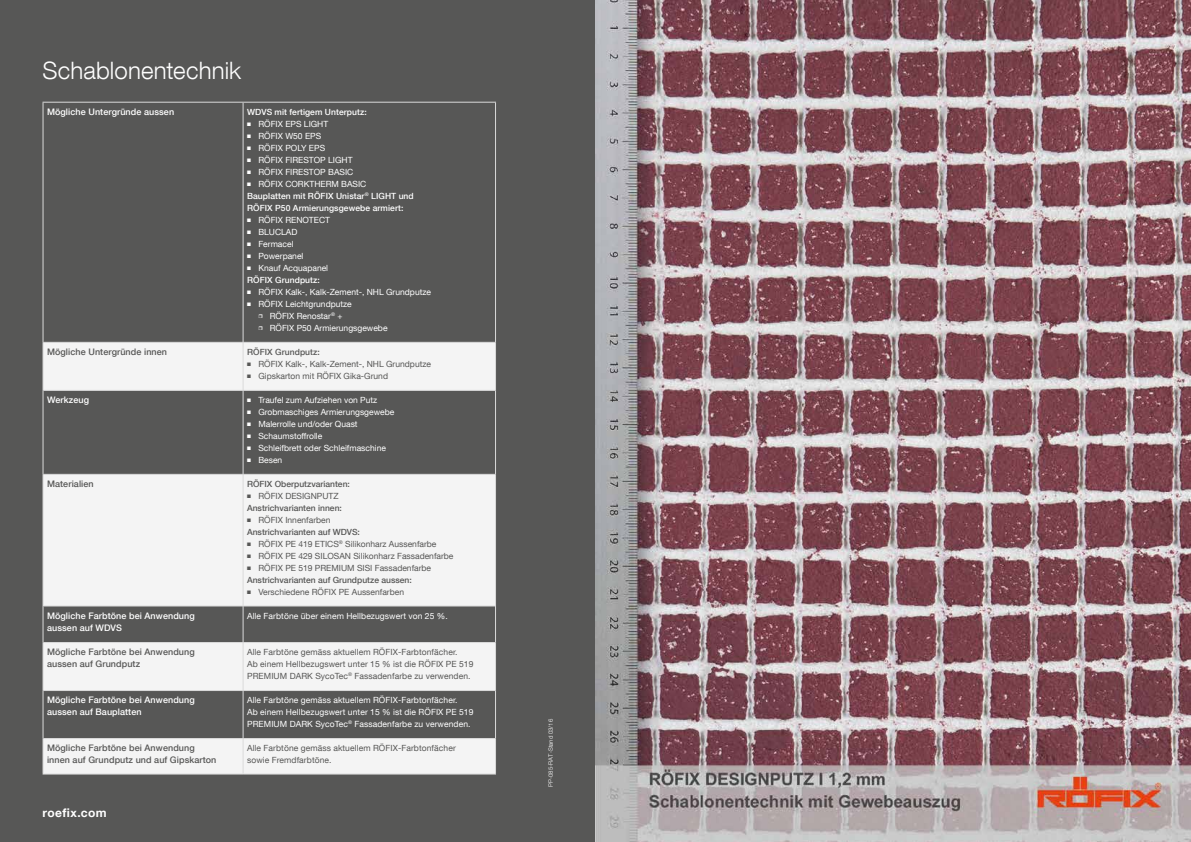
<style>
.page{position:relative;width:1191px;height:842px;background:#fff}
.page>*{position:absolute;margin:0;border:0;box-sizing:border-box;transform-origin:0 0}
.t1{font:300 24px "Helvetica Neue LT Com";letter-spacing:.005em;color:#fff}
.t2{font:700 12px "Helvetica Neue LT Com";letter-spacing:.03em;color:#fff}
.t3{font:500 9px/12px "Helvetica Neue LT Com";letter-spacing:.01em;color:#575756}
.t4{font:500 9px/12px "Helvetica Neue LT Com";letter-spacing:.01em;color:#fff}
.t5{font:8.5px/12px "Helvetica Neue LT Com";color:#fff}
.t6{font:8.5px/12px "Helvetica Neue LT Com";letter-spacing:.01em;color:#575756}
.t7{font:500 8.5px/12px "Helvetica Neue LT Com";color:#575756}
.t8{font:500 8.5px/12px "Helvetica Neue LT Com";letter-spacing:.01em;color:#fff}
.t9{font:300 6px "Helvetica Neue LT Com";color:#fff}
.s1{font-weight:400}
.s2{font-weight:500}
</style>
<div class="page">
<div style="left:0;top:0;width:601px;height:842px;background:#575756"></div>
<img style="left:595px;top:0;width:596px;height:842px">
<svg style="left:44px;top:343px;width:451px;height:430px;fill:#f4f4f4"></svg>
<hr style="left:242px;top:103px;width:2px;height:239px;background:#dadada">
<hr style="left:242px;top:342px;width:2px;height:48px;background:#dadada">
<hr style="left:242px;top:390px;width:2px;height:84px;background:#dadada">
<hr style="left:242px;top:474px;width:2px;height:132px;background:#dadada">
<hr style="left:242px;top:606px;width:2px;height:36px;background:#dadada">
<hr style="left:242px;top:643px;width:2px;height:47px;background:#dadada">
<hr style="left:242px;top:691px;width:2px;height:47px;background:#dadada">
<hr style="left:242px;top:739px;width:2px;height:34px;background:#dadada">
<hr style="left:44px;top:342px;width:199px;height:1px;background:#dadada">
<hr style="left:243px;top:342px;width:252px;height:1px;background:#dadada">
<hr style="left:44px;top:390px;width:199px;height:1px;background:#dadada">
<hr style="left:243px;top:390px;width:252px;height:1px;background:#dadada">
<hr style="left:44px;top:474px;width:199px;height:1px;background:#dadada">
<hr style="left:243px;top:474px;width:252px;height:1px;background:#dadada">
<hr style="left:44px;top:606px;width:199px;height:1px;background:#dadada">
<hr style="left:243px;top:606px;width:252px;height:1px;background:#dadada">
<hr style="left:44px;top:642px;width:199px;height:1px;background:#dadada">
<hr style="left:243px;top:642px;width:252px;height:1px;background:#dadada">
<hr style="left:44px;top:690px;width:199px;height:1px;background:#dadada">
<hr style="left:243px;top:690px;width:252px;height:1px;background:#dadada">
<hr style="left:44px;top:738px;width:199px;height:1px;background:#dadada">
<hr style="left:243px;top:738px;width:252px;height:1px;background:#dadada">
<hr style="left:43px;top:102px;width:200px;height:1px;background:#dadada">
<hr style="left:43px;top:103px;width:1px;height:239px;background:#dadada">
<hr style="left:243px;top:102px;width:253px;height:1px;background:#dadada">
<hr style="left:495px;top:103px;width:1px;height:239px;background:#dadada">
<hr style="left:43px;top:342px;width:1px;height:48px;background:#dadada">
<hr style="left:495px;top:342px;width:1px;height:48px;background:#dadada">
<hr style="left:43px;top:390px;width:1px;height:84px;background:#dadada">
<hr style="left:495px;top:390px;width:1px;height:84px;background:#dadada">
<hr style="left:43px;top:474px;width:1px;height:132px;background:#dadada">
<hr style="left:495px;top:474px;width:1px;height:132px;background:#dadada">
<hr style="left:43px;top:606px;width:1px;height:36px;background:#dadada">
<hr style="left:495px;top:606px;width:1px;height:36px;background:#dadada">
<hr style="left:43px;top:642px;width:1px;height:48px;background:#dadada">
<hr style="left:495px;top:642px;width:1px;height:48px;background:#dadada">
<hr style="left:43px;top:690px;width:1px;height:48px;background:#dadada">
<hr style="left:495px;top:690px;width:1px;height:48px;background:#dadada">
<hr style="left:43px;top:738px;width:1px;height:35px;background:#dadada">
<hr style="left:495px;top:738px;width:1px;height:35px;background:#dadada">
<hr style="left:43px;top:773px;width:200px;height:1px;background:#dadada">
<hr style="left:243px;top:773px;width:253px;height:1px;background:#dadada">
<h1 class="t1" style="left:42px;top:55px;width:200px">Schablonentechnik</h1>
<p class="t4" style="left:47px;top:105px;width:129px">Mögliche Untergründe aussen</p>
<p class="t8" style="left:247px;top:105px;width:121px">WDVS mit fertigem Unterputz:</p>
<p class="t5" style="left:247px;top:117px;width:83px">■ RÖFIX EPS LIGHT</p>
<p class="t5" style="left:247px;top:129px;width:76px">■ RÖFIX W50 EPS</p>
<p class="t5" style="left:247px;top:141px;width:80px">■ RÖFIX POLY EPS</p>
<p class="t5" style="left:247px;top:153px;width:107px">■ RÖFIX FIRESTOP LIGHT</p>
<p class="t5" style="left:247px;top:165px;width:108px">■ RÖFIX FIRESTOP BASIC</p>
<p class="t8" style="left:247px;top:177px;width:168px">■ <span class="s1">RÖFIX CORKTHERM BASIC<br></span>Bauplatten mit RÖFIX Unistar<sup>®</sup> LIGHT und<br>RÖFIX P50 Armierungsgewebe armiert:</p>
<p class="t5" style="left:247px;top:213px;width:84px">■ RÖFIX RENOTECT</p>
<p class="t5" style="left:247px;top:225px;width:52px">■ BLUCLAD</p>
<p class="t5" style="left:247px;top:237px;width:48px">■ Fermacel</p>
<p class="t5" style="left:247px;top:249px;width:58px">■ Powerpanel</p>
<p class="t5" style="left:247px;top:261px;width:83px">■ Knauf Acquapanel<br><span class="s2">RÖFIX Grundputz:</span></p>
<p class="t5" style="left:247px;top:285px;width:185px">■ RÖFIX Kalk-, Kalk-Zement-, NHL Grundputze</p>
<p class="t5" style="left:270px;top:297px;width:119px;text-indent:-23px">■ RÖFIX Leichtgrundputze<br>RÖFIX Renostar<sup>®</sup> +<br>RÖFIX P50 Armierungsgewebe</p>
<p class="t3" style="left:47px;top:345px;width:122px">Mögliche Untergründe innen</p>
<p class="t7" style="left:247px;top:345px;width:74px">RÖFIX Grundputz:</p>
<p class="t6" style="left:247px;top:357px;width:185px">■ RÖFIX Kalk-, Kalk-Zement-, NHL Grundputze</p>
<p class="t6" style="left:247px;top:369px;width:142px">■ Gipskarton mit RÖFIX Gika-Grund</p>
<p class="t4" style="left:47px;top:393px;width:43px">Werkzeug</p>
<p class="t5" style="left:247px;top:393px;width:132px">■ Traufel zum Aufziehen von Putz</p>
<p class="t5" style="left:247px;top:405px;width:149px">■ Grobmaschiges Armierungsgewebe</p>
<p class="t5" style="left:247px;top:417px;width:112px">■ Malerrolle und/oder Quast</p>
<p class="t5" style="left:247px;top:429px;width:77px">■ Schaumstoffrolle</p>
<p class="t5" style="left:247px;top:441px;width:140px">■ Schleifbrett oder Schleifmaschine</p>
<p class="t5" style="left:247px;top:453px;width:37px">■ Besen</p>
<p class="t3" style="left:47px;top:477px;width:48px">Materialien</p>
<p class="t7" style="left:247px;top:477px;width:104px">RÖFIX Oberputzvarianten:</p>
<p class="t7" style="left:247px;top:489px;width:96px">■ <span class="s1">RÖFIX DESIGNPUTZ<br></span>Anstrichvarianten innen:</p>
<p class="t7" style="left:247px;top:513px;width:114px">■ <span class="s1">RÖFIX Innenfarben<br></span>Anstrichvarianten auf WDVS:</p>
<p class="t6" style="left:247px;top:537px;width:191px">■ RÖFIX PE 419 ETICS<sup>®</sup> Silikonharz Aussenfarbe</p>
<p class="t6" style="left:247px;top:549px;width:208px">■ RÖFIX PE 429 SILOSAN Silikonharz Fassadenfarbe</p>
<p class="t7" style="left:247px;top:561px;width:186px">■ <span class="s1">RÖFIX PE 519 PREMIUM SISI Fassadenfarbe<br></span>Anstrichvarianten auf Grundputze aussen:</p>
<p class="t6" style="left:247px;top:585px;width:158px">■ Verschiedene RÖFIX PE Aussenfarben</p>
<p class="t4" style="left:47px;top:609px;width:149px">Mögliche Farbtöne bei Anwendung aussen auf WDVS</p>
<p class="t5" style="left:247px;top:609px;width:202px">Alle Farbtöne über einem Hellbezugswert von 25 %.</p>
<p class="t3" style="left:47px;top:645px;width:149px">Mögliche Farbtöne bei Anwendung aussen auf Grundputz</p>
<p class="t6" style="left:247px;top:645px;width:228px">Alle Farbtöne gemäss aktuellem RÖFIX-Farbtonfächer.<br>Ab einem Hellbezugswert unter 15 % ist die RÖFIX PE 519<br>PREMIUM DARK SycoTec<sup>®</sup> Fassadenfarbe zu verwenden.</p>
<p class="t4" style="left:47px;top:693px;width:149px">Mögliche Farbtöne bei Anwendung aussen auf Bauplatten</p>
<p class="t5" style="left:247px;top:693px;width:228px">Alle Farbtöne gemäss aktuellem RÖFIX-Farbtonfächer.<br>Ab einem Hellbezugswert unter 15 % ist die RÖFIX PE 519<br>PREMIUM DARK SycoTec<sup>®</sup> Fassadenfarbe zu verwenden.</p>
<p class="t3" style="left:47px;top:741px;width:171px">Mögliche Farbtöne bei Anwendung innen auf Grundputz und auf Gipskarton</p>
<p class="t6" style="left:247px;top:741px;width:210px">Alle Farbtöne gemäss aktuellem RÖFIX-Farbtonfächer sowie Fremdfarbtöne.</p>
<h2 class="t2" style="left:43px;top:805px;width:66px">roefix.com</h2>
<p class="t9" style="left:547px;top:787px;width:69px;rotate:-90deg">PP-085-RAT-Stand 03/16</p>
</div>
